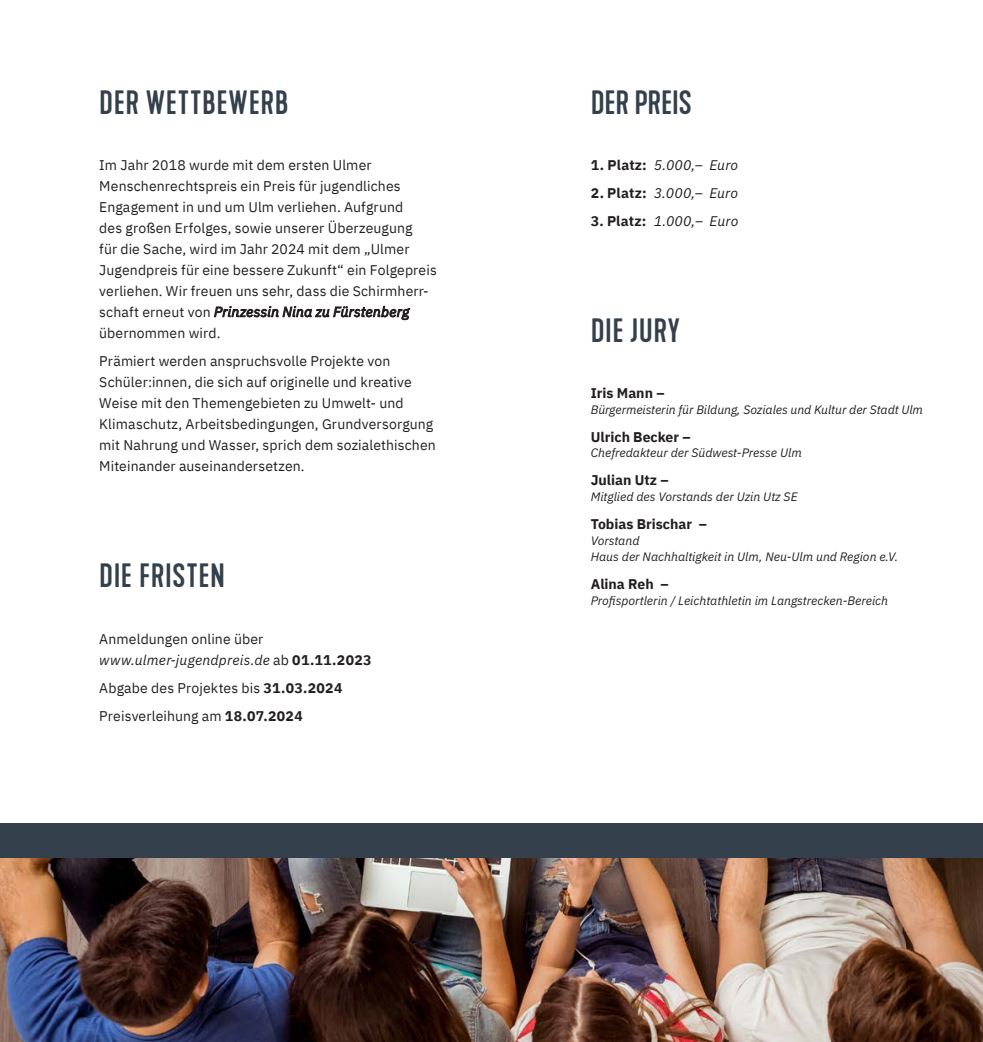
<style>
.page{position:relative;width:983px;height:1042px;background:#fff}
.page>*{position:absolute;margin:0;border:0;box-sizing:border-box;transform-origin:0 0}
.t1{font:500 31.5px "Kapra Neue";letter-spacing:.02em;color:#34404b}
.t2{font:500 31.5px "Kapra Neue";letter-spacing:-.005em;color:#34404b}
.t3{font:14px/21px "IBM Plex Sans";letter-spacing:.01em;color:#231f20}
.t4{font:italic 14px/21px "IBM Plex Sans";letter-spacing:.01em;color:#231f20}
.t5{font:700 14px "IBM Plex Sans";color:#231f20}
.t6{font:italic 12.25px/15.8px "IBM Plex Sans";color:#231f20}
.s1{font-style:italic}
.s2{font-style:normal}
.s3{font-weight:700;font-style:normal}
.s4{font-weight:700}
</style>
<div class="page">
<div style="left:0;top:823px;width:982px;height:219px;background:#34404b"></div>
<img style="left:0;top:858px;width:982px;height:184px">
<p class="t1" style="left:99px;top:83px;width:191px">DER WETTBEWERB</p>
<p class="t3" style="left:99px;top:153px;width:339px">Im Jahr 2018 wurde mit dem ersten Ulmer Menschenrechtspreis ein Preis für jugendliches Engagement in und um Ulm verliehen. Aufgrund<br>des großen Erfolges, sowie unserer Überzeugung<br>für die Sache, wird im Jahr 2024 mit dem „Ulmer Jugendpreis für eine bessere Zukunft“ ein Folgepreis verliehen. Wir freuen uns sehr, dass die Schirmherr&shy;schaft erneut von <span class="s1">Prinzessin Nina zu Fürstenberg </span>übernommen wird.</p>
<p class="t3" style="left:99px;top:349px;width:338px">Prämiert werden anspruchsvolle Projekte von Schüler:innen, die sich auf originelle und kreative Weise mit den Themengebieten zu Umwelt- und Klimaschutz, Arbeitsbedingungen, Grundversorgung mit Nahrung und Wasser, sprich dem sozialethischen Miteinander auseinandersetzen.</p>
<p class="t1" style="left:99px;top:557px;width:127px">DIE FRISTEN</p>
<p class="t4" style="left:99px;top:627px;width:274px"><span class="s2">Anmeldungen online über </span>www.ulmer-jugendpreis.de <span class="s2">ab</span> <span class="s3">01.11.2023</span></p>
<p class="t3" style="left:99px;top:676px;width:245px">Abgabe des Projektes bis <span class="s4">31.03.2024</span></p>
<p class="t3" style="left:99px;top:704px;width:205px">Preisverleihung am <span class="s4">18.07.2024</span></p>
<p class="t2" style="left:590px;top:83px;width:102px">DER PREIS</p>
<p class="t4" style="left:590px;top:153px;width:149px"><span class="s3">1. Platz:</span> 5.000,– Euro</p>
<p class="t4" style="left:590px;top:181px;width:149px"><span class="s3">2. Platz:</span> 3.000,– Euro</p>
<p class="t4" style="left:590px;top:209px;width:149px"><span class="s3">3. Platz:</span> 1.000,– Euro</p>
<p class="t1" style="left:590px;top:311px;width:91px">DIE JURY</p>
<p class="t5" style="left:590px;top:382px;width:75px">Iris Mann –</p>
<p class="t6" style="left:590px;top:400px;width:333px">Bürgermeisterin für Bildung, Soziales und Kultur der Stadt Ulm</p>
<p class="t5" style="left:590px;top:425px;width:101px">Ulrich Becker –</p>
<p class="t6" style="left:590px;top:444px;width:212px">Chefredakteur der Südwest-Presse Ulm</p>
<p class="t5" style="left:590px;top:469px;width:79px">Julian Utz –</p>
<p class="t6" style="left:590px;top:488px;width:208px">Mitglied des Vorstands der Uzin Utz SE</p>
<p class="t5" style="left:590px;top:513px;width:118px">Tobias Brischar –</p>
<p class="t6" style="left:590px;top:532px;width:309px">Vorstand<br>Haus der Nachhaltigkeit in Ulm, Neu-Ulm und Region e.V.</p>
<p class="t5" style="left:590px;top:572px;width:79px">Alina Reh –</p>
<p class="t6" style="left:590px;top:591px;width:299px">Profisportlerin / Leichtathletin im Langstrecken-Bereich</p>
</div>
